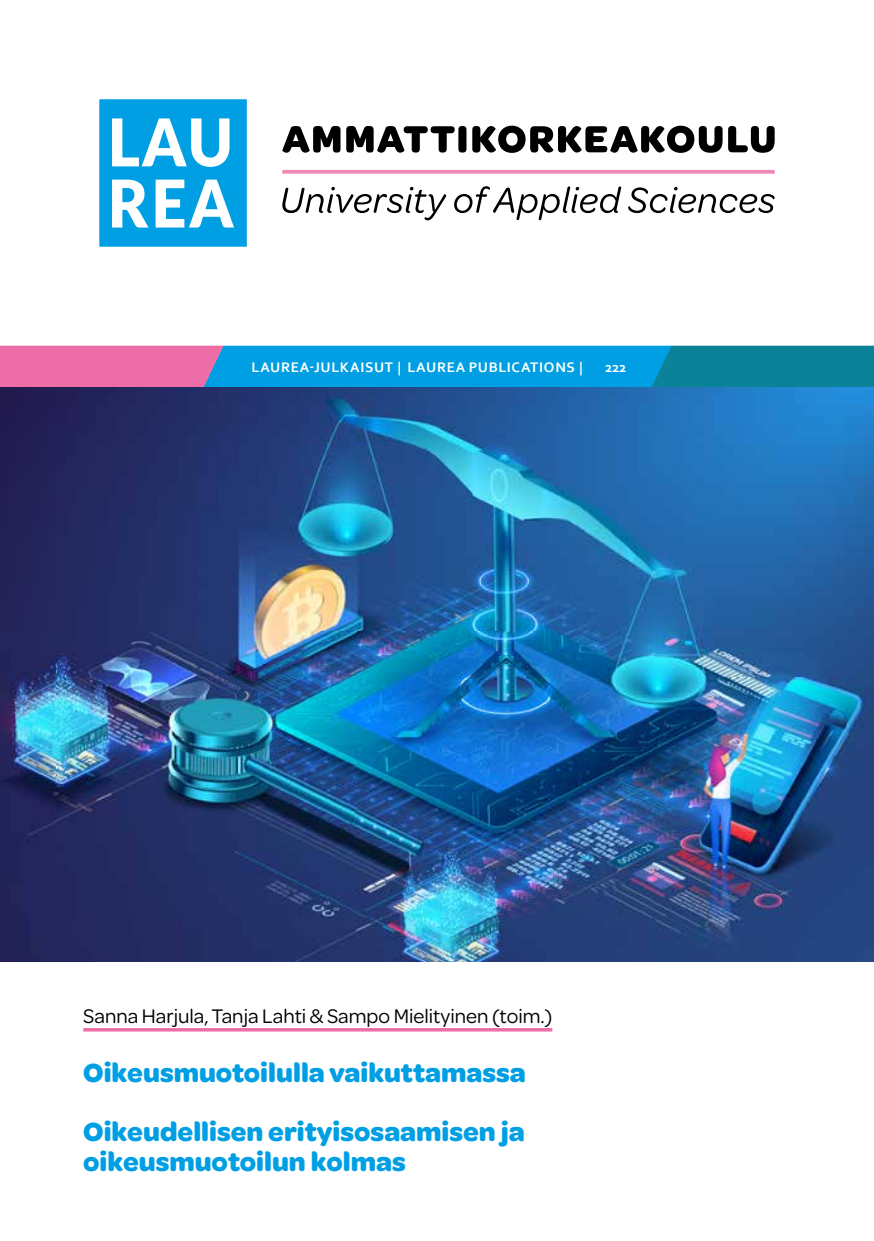
<style>
.page{position:relative;width:874px;height:1241px;background:#fff}
.page>*{position:absolute;margin:0;border:0;box-sizing:border-box;transform-origin:0 0}
.otsikko{font:700 28px "Omnes";color:#009fe3}
.t1{font:21px "Omnes";color:#000}
.t2{font:700 14.53px "Corbel";letter-spacing:.05em;color:#fff}
</style>
<div class="page">
<svg style="left:0;top:345px;width:873px;height:42px;background:#408ec3"></svg>
<div style="left:99px;top:99px;width:148px;height:148px;background:#009fe3"></div>
<svg style="left:112px;top:118px;width:117px;height:49px"></svg>
<svg style="left:112px;top:180px;width:36px;height:47px"></svg>
<svg style="left:155px;top:180px;width:79px;height:47px"></svg>
<svg style="left:282px;top:186px;width:492px;height:34px"></svg>
<svg style="left:282px;top:126px;width:492px;height:27px"></svg>
<svg style="left:282px;top:170px;width:492px;height:4px;background:#f191bb"></svg>
<img style="left:0;top:387px;width:873px;height:573px">
<svg style="left:83px;top:1028px;width:469px;height:3px"></svg>
<p class="t2" style="left:251px;top:358px;width:333px">LAUREA-JULKAISUT | LAUREA PUBLICATIONS |</p>
<p class="t2" style="left:605px;top:358px;width:23px">222</p>
<p class="t1" style="left:83px;top:1001px;width:470px">Sanna Harjula, Tanja Lahti &amp; Sampo Mielityinen (toim.)</p>
<h1 class="otsikko" style="left:83px;top:1052px;width:444px">Oikeusmuotoilulla vaikuttamassa</h1>
<h1 class="otsikko" style="left:83px;top:1111px;width:443px">Oikeudellisen erityisosaamisen ja</h1>
<h1 class="otsikko" style="left:83px;top:1141px;width:324px">oikeusmuotoilun kolmas</h1>
</div>
